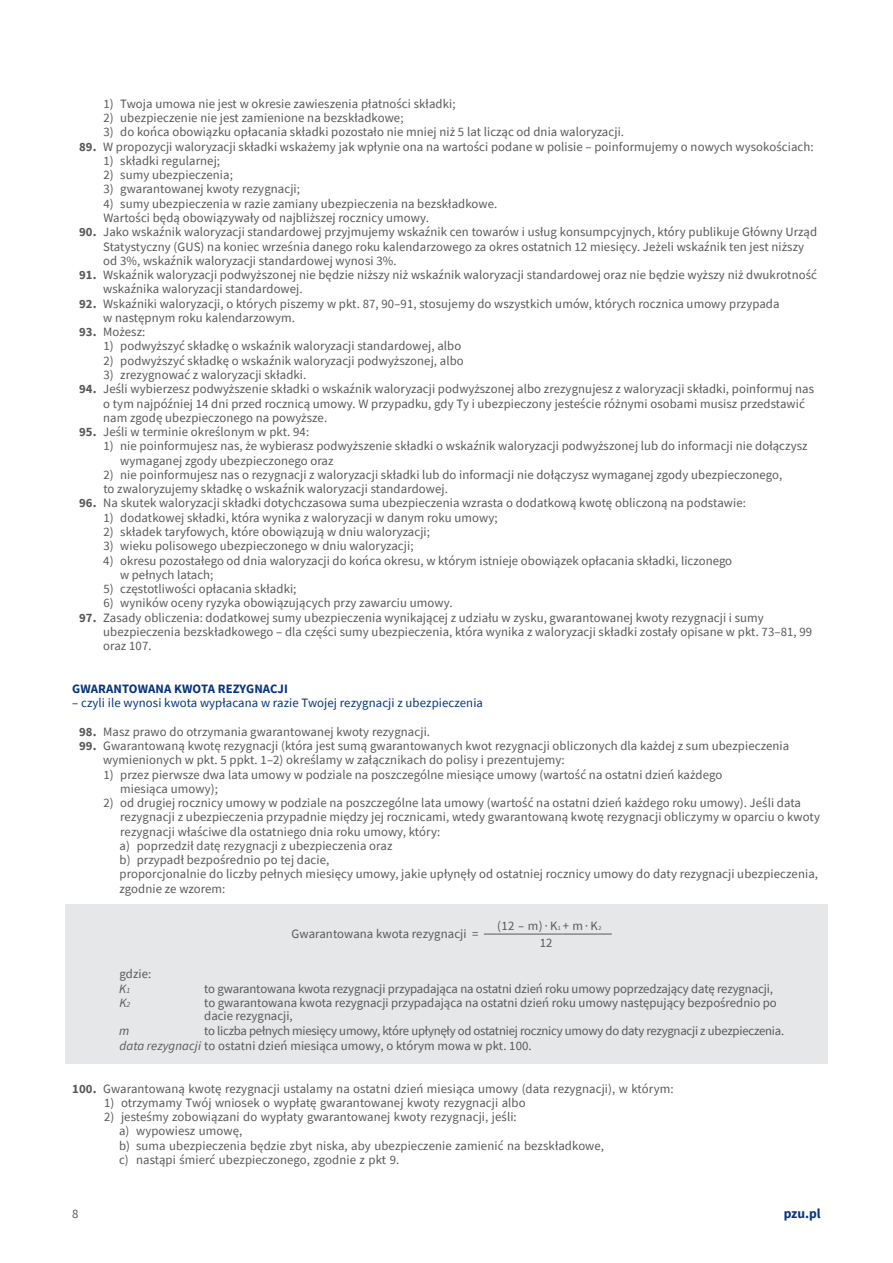
<style>
.page{position:relative;width:893px;height:1263px;background:#fff}
.page>*{position:absolute;margin:0;border:0;box-sizing:border-box;transform-origin:0 0}
.t1{font:700 13.5px "Source Sans Pro";color:#08347b}
._1_Treść_normal_I_st{font:12.75px/14.2px "Source Sans Pro";letter-spacing:.01em;color:#57585a}
._3_II_st_pod_dwie_cy{font:12.75px/14.2px "Source Sans Pro";letter-spacing:.01em;color:#57585a}
._5_III_st_pod_2_cyfr{font:12.75px/14.2px "Source Sans Pro";color:#57585a}
._5A_III_st_pod_4_cyf{font:12.75px "Source Sans Pro";letter-spacing:.01em;color:#57585a}
._5_III_st_pod_3_cyfr{font:12.75px "Source Sans Pro";letter-spacing:.01em;color:#57585a}
._5_III_st_pod_2_cyfr-2{font:12.75px "Source Sans Pro";letter-spacing:-.02em;color:#57585a}
._01_ROZDZIAŁ_rozwini{font:12.75px "Source Sans Pro";letter-spacing:.01em;color:#08347b}
._01_ROZDZIAŁ{font:700 12.75px "Source Sans Pro";letter-spacing:.01em;color:#08347b}
._5_III_st_pod_2_cyfr-3{font:italic 12.75px "Source Sans Pro";color:#57585a}
.s1{font-weight:700}
.s2{font-size:6.15px}
.s3{font-size:7.8px}
.s4{font-style:italic}
</style>
<div class="page">
<div style="left:65px;top:904px;width:763px;height:160px;background:#e6e7e9"></div>
<svg style="left:484px;top:934px;width:13px;height:1px"></svg>
<hr style="left:497px;top:934px;width:61px;height:1px;background:#57585a">
<hr style="left:563px;top:934px;width:35px;height:1px;background:#57585a">
<svg style="left:598px;top:934px;width:14px;height:1px"></svg>
<p class="_3_II_st_pod_dwie_cy" style="left:103px;top:96px;width:354px">1) Twoja umowa nie jest w okresie zawieszenia płatności składki;</p>
<p class="_3_II_st_pod_dwie_cy" style="left:103px;top:111px;width:302px">2) ubezpieczenie nie jest zamienione na bezskładkowe;</p>
<p class="_3_II_st_pod_dwie_cy" style="left:103px;top:125px;width:522px">3) do końca obowiązku opłacania składki pozostało nie mniej niż 5 lat licząc od dnia waloryzacji.</p>
<p class="_1_Treść_normal_I_st" style="left:79px;top:139px;width:736px"><span class="s1">89.</span> W propozycji waloryzacji składki wskażemy jak wpłynie ona na wartości podane w polisie – poinformujemy o nowych wysokościach:</p>
<p class="_3_II_st_pod_dwie_cy" style="left:103px;top:153px;width:118px">1) składki regularnej;</p>
<p class="_3_II_st_pod_dwie_cy" style="left:103px;top:168px;width:131px">2) sumy ubezpieczenia;</p>
<p class="_3_II_st_pod_dwie_cy" style="left:103px;top:182px;width:198px">3) gwarantowanej kwoty rezygnacji;</p>
<p class="_3_II_st_pod_dwie_cy" style="left:103px;top:196px;width:395px">4) sumy ubezpieczenia w razie zamiany ubezpieczenia na bezskładkowe.</p>
<p class="_3_II_st_pod_dwie_cy" style="left:103px;top:211px;width:327px">Wartości będą obowiązywały od najbliższej rocznicy umowy.</p>
<p class="_1_Treść_normal_I_st" style="left:103px;top:225px;width:715px;text-indent:-24px"><span class="s1">90.</span> Jako wskaźnik waloryzacji standardowej przyjmujemy wskaźnik cen towarów i usług konsumpcyjnych, który publikuje Główny Urząd<br>Statystyczny (GUS) na koniec września danego roku kalendarzowego za okres ostatnich 12 miesięcy. Jeżeli wskaźnik ten jest niższy od 3%, wskaźnik waloryzacji standardowej wynosi 3%.</p>
<p class="_1_Treść_normal_I_st" style="left:103px;top:268px;width:715px;text-indent:-24px"><span class="s1">91.</span> Wskaźnik waloryzacji podwyższonej nie będzie niższy niż wskaźnik waloryzacji standardowej oraz nie będzie wyższy niż dwukrotność wskaźnika waloryzacji standardowej.</p>
<p class="_1_Treść_normal_I_st" style="left:103px;top:296px;width:678px;text-indent:-24px"><span class="s1">92.</span> Wskaźniki waloryzacji, o których piszemy w pkt. 87, 90–91, stosujemy do wszystkich umów, których rocznica umowy przypada w następnym roku kalendarzowym.</p>
<p class="_1_Treść_normal_I_st" style="left:79px;top:325px;width:68px"><span class="s1">93.</span> Możesz:</p>
<p class="_3_II_st_pod_dwie_cy" style="left:103px;top:339px;width:359px">1) podwyższyć składkę o wskaźnik waloryzacji standardowej, albo</p>
<p class="_3_II_st_pod_dwie_cy" style="left:103px;top:353px;width:362px">2) podwyższyć składkę o wskaźnik waloryzacji podwyższonej, albo</p>
<p class="_3_II_st_pod_dwie_cy" style="left:103px;top:368px;width:204px">3) zrezygnować z waloryzacji składki.</p>
<p class="_1_Treść_normal_I_st" style="left:103px;top:382px;width:712px;text-indent:-24px"><span class="s1">94.</span> Jeśli wybierzesz podwyższenie składki o wskaźnik waloryzacji podwyższonej albo zrezygnujesz z waloryzacji składki, poinformuj nas o tym najpóźniej 14 dni przed rocznicą umowy. W przypadku, gdy Ty i ubezpieczony jesteście różnymi osobami musisz przedstawić nam zgodę ubezpieczonego na powyższe.</p>
<p class="_1_Treść_normal_I_st" style="left:79px;top:425px;width:232px"><span class="s1">95.</span> Jeśli w terminie określonym w pkt. 94:</p>
<p class="_3_II_st_pod_dwie_cy" style="left:120px;top:439px;width:689px;text-indent:-17px">1) nie poinformujesz nas, że wybierasz podwyższenie składki o wskaźnik waloryzacji podwyższonej lub do informacji nie dołączysz wymaganej zgody ubezpieczonego oraz</p>
<p class="_3_II_st_pod_dwie_cy" style="left:103px;top:467px;width:680px">2) nie poinformujesz nas o rezygnacji z waloryzacji składki lub do informacji nie dołączysz wymaganej zgody ubezpieczonego,</p>
<p class="_3_II_st_pod_dwie_cy" style="left:103px;top:482px;width:346px">to zwaloryzujemy składkę o wskaźnik waloryzacji standardowej.</p>
<p class="_1_Treść_normal_I_st" style="left:79px;top:496px;width:668px"><span class="s1">96.</span> Na skutek waloryzacji składki dotychczasowa suma ubezpieczenia wzrasta o dodatkową kwotę obliczoną na podstawie:</p>
<p class="_3_II_st_pod_dwie_cy" style="left:103px;top:510px;width:396px">1) dodatkowej składki, która wynika z waloryzacji w danym roku umowy;</p>
<p class="_3_II_st_pod_dwie_cy" style="left:103px;top:524px;width:328px">2) składek taryfowych, które obowiązują w dniu waloryzacji;</p>
<p class="_3_II_st_pod_dwie_cy" style="left:103px;top:539px;width:312px">3) wieku polisowego ubezpieczonego w dniu waloryzacji;</p>
<p class="_3_II_st_pod_dwie_cy" style="left:120px;top:553px;width:614px;text-indent:-17px">4) okresu pozostałego od dnia waloryzacji do końca okresu, w którym istnieje obowiązek opłacania składki, liczonego w pełnych latach;</p>
<p class="_3_II_st_pod_dwie_cy" style="left:103px;top:582px;width:195px">5) częstotliwości opłacania składki;</p>
<p class="_3_II_st_pod_dwie_cy" style="left:103px;top:596px;width:351px">6) wyników oceny ryzyka obowiązujących przy zawarciu umowy.</p>
<p class="_1_Treść_normal_I_st" style="left:103px;top:610px;width:711px;text-indent:-24px"><span class="s1">97.</span> Zasady obliczenia: dodatkowej sumy ubezpieczenia wynikającej z udziału w zysku, gwarantowanej kwoty rezygnacji i sumy ubezpieczenia bezskładkowego – dla części sumy ubezpieczenia, która wynika z waloryzacji składki zostały opisane w pkt. 73–81, 99 oraz 107.</p>
<p class="_01_ROZDZIAŁ" style="left:72px;top:680px;width:217px">GWARANTOWANA KWOTA REZYGNACJI</p>
<p class="_01_ROZDZIAŁ_rozwini" style="left:72px;top:695px;width:412px">– czyli ile wynosi kwota wypłacana w razie Twojej rezygnacji z ubezpieczenia</p>
<p class="_1_Treść_normal_I_st" style="left:79px;top:724px;width:352px"><span class="s1">98.</span> Masz prawo do otrzymania gwarantowanej kwoty rezygnacji.</p>
<p class="_1_Treść_normal_I_st" style="left:103px;top:739px;width:687px;text-indent:-24px"><span class="s1">99.</span> Gwarantowaną kwotę rezygnacji (która jest sumą gwarantowanych kwot rezygnacji obliczonych dla każdej z sum ubezpieczenia wymienionych w pkt. 5 ppkt. 1–2) określamy w załącznikach do polisy i prezentujemy:</p>
<p class="_3_II_st_pod_dwie_cy" style="left:120px;top:767px;width:604px;text-indent:-17px">1) przez pierwsze dwa lata umowy w podziale na poszczególne miesiące umowy (wartość na ostatni dzień każdego miesiąca umowy);</p>
<p class="_3_II_st_pod_dwie_cy" style="left:120px;top:796px;width:701px;text-indent:-17px">2) od drugiej rocznicy umowy w podziale na poszczególne lata umowy (wartość na ostatni dzień każdego roku umowy). Jeśli data rezygnacji z ubezpieczenia przypadnie między jej rocznicami, wtedy gwarantowaną kwotę rezygnacji obliczymy w oparciu o kwoty rezygnacji właściwe dla ostatniego dnia roku umowy, który:</p>
<p class="_5_III_st_pod_2_cyfr" style="left:120px;top:838px;width:274px">a) poprzedził datę rezygnacji z ubezpieczenia oraz</p>
<p class="_5_III_st_pod_2_cyfr" style="left:120px;top:853px;width:211px">b) przypadł bezpośrednio po tej dacie,</p>
<p class="_5_III_st_pod_2_cyfr" style="left:120px;top:867px;width:700px">proporcjonalnie do liczby pełnych miesięcy umowy, jakie upłynęły od ostatniej rocznicy umowy do daty rezygnacji ubezpieczenia, zgodnie ze wzorem:</p>
<p class="_1_Treść_normal_I_st" style="left:292px;top:926px;width:188px">Gwarantowana kwota rezygnacji =</p>
<p class="_1_Treść_normal_I_st" style="left:497px;top:918px;width:106px">(12 – m)∙K<span class="s2">1</span> + m∙K<span class="s2">2</span></p>
<p class="_1_Treść_normal_I_st" style="left:540px;top:935px;width:14px">12</p>
<p class="_5_III_st_pod_2_cyfr" style="left:120px;top:967px;width:33px">gdzie:</p>
<p class="_5_III_st_pod_2_cyfr-3" style="left:119px;top:980px;width:12px">K<span class="s3">1</span></p>
<p class="_5_III_st_pod_2_cyfr" style="left:204px;top:981px;width:570px">to gwarantowana kwota rezygnacji przypadająca na ostatni dzień roku umowy poprzedzający datę rezygnacji,</p>
<p class="_5_III_st_pod_2_cyfr-3" style="left:119px;top:994px;width:12px">K<span class="s3">2</span></p>
<p class="_5_III_st_pod_2_cyfr" style="left:204px;top:996px;width:574px;line-height:13.5px">to gwarantowana kwota rezygnacji przypadająca na ostatni dzień roku umowy następujący bezpośrednio po dacie rezygnacji,</p>
<p class="_5_III_st_pod_2_cyfr-3" style="left:119px;top:1022px;width:12px">m</p>
<p class="_5_III_st_pod_2_cyfr-2" style="left:204px;top:1022px;width:581px">to liczba pełnych miesięcy umowy, które upłynęły od ostatniej rocznicy umowy do daty rezygnacji z ubezpieczenia.</p>
<p class="_5_III_st_pod_2_cyfr" style="left:120px;top:1038px;width:414px"><span class="s4">data rezygnacji</span> to ostatni dzień miesiąca umowy, o którym mowa w pkt. 100.</p>
<p class="_1_Treść_normal_I_st" style="left:72px;top:1081px;width:603px"><span class="s1">100.</span> Gwarantowaną kwotę rezygnacji ustalamy na ostatni dzień miesiąca umowy (data rezygnacji), w którym:</p>
<p class="_5_III_st_pod_3_cyfr" style="left:104px;top:1094px;width:423px">1) otrzymamy Twój wniosek o wypłatę gwarantowanej kwoty rezygnacji albo</p>
<p class="_5_III_st_pod_3_cyfr" style="left:104px;top:1109px;width:414px">2) jesteśmy zobowiązani do wypłaty gwarantowanej kwoty rezygnacji, jeśli:</p>
<p class="_5A_III_st_pod_4_cyf" style="left:119px;top:1123px;width:125px">a) wypowiesz umowę,</p>
<p class="_5A_III_st_pod_4_cyf" style="left:119px;top:1137px;width:487px">b) suma ubezpieczenia będzie zbyt niska, aby ubezpieczenie zamienić na bezskładkowe,</p>
<p class="_5A_III_st_pod_4_cyf" style="left:119px;top:1151px;width:282px">c) nastąpi śmierć ubezpieczonego, zgodnie z pkt 9.</p>
<p class="_1_Treść_normal_I_st" style="left:72px;top:1207px;width:8px">8</p>
<p class="t1" style="left:784px;top:1205px;width:38px">pzu.pl</p>
</div>
